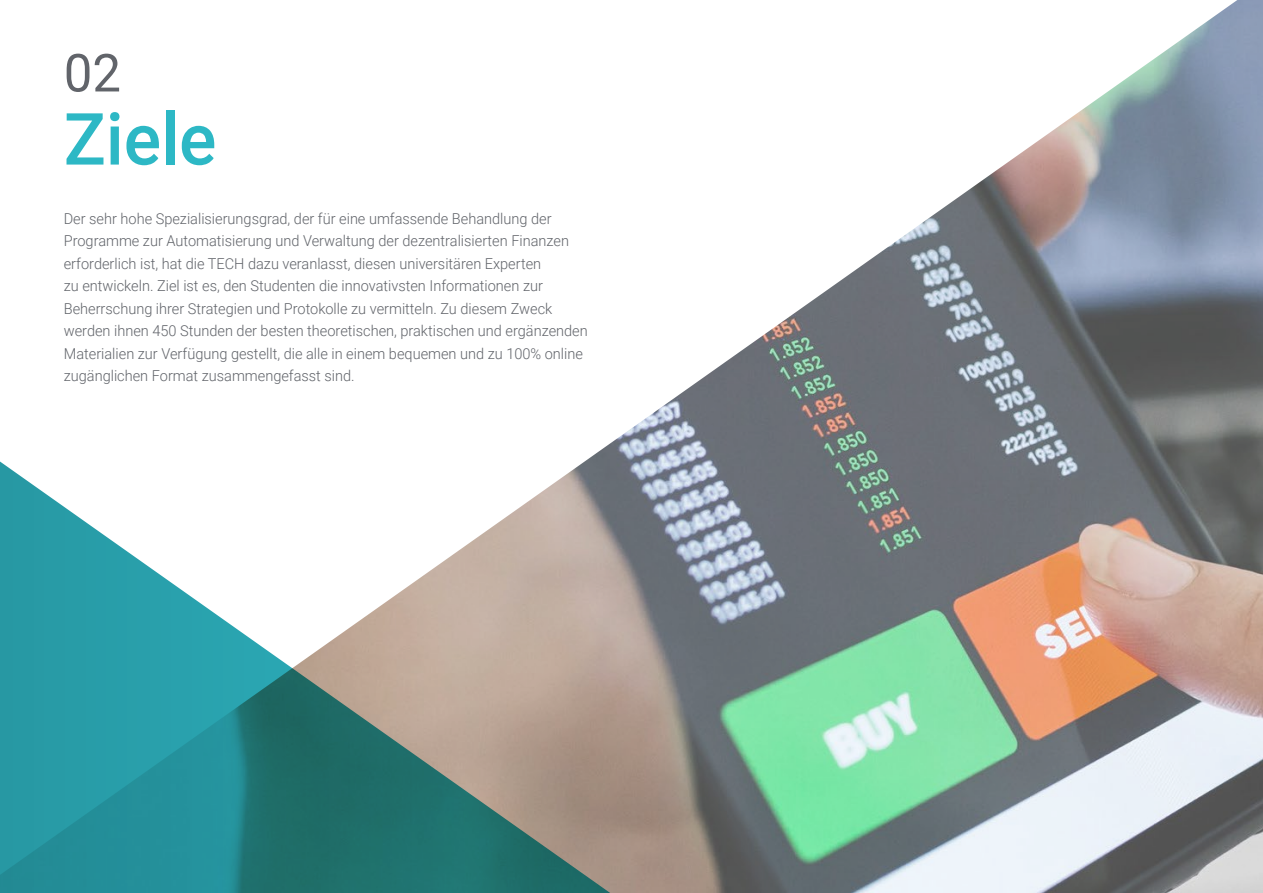
<style>
.page{position:relative;width:1263px;height:893px;background:#fff}
.page>*{position:absolute;margin:0;border:0;box-sizing:border-box;transform-origin:0 0}
.t1{font:500 72px "Roboto";color:#2db8c5}
.t2{font:52.5px "Roboto";color:#61646a}
.t3{font:300 15px/22.5px "Roboto";color:#61646a}
</style>
<div class="page">
<img style="left:606px;top:0;width:657px;height:893px">
<svg style="left:0;top:446px;width:640px;height:447px"></svg>
<h2 class="t2" style="left:64px;top:36px;width:59px">02</h2>
<h1 class="t1" style="left:64px;top:89px;width:154px">Ziele</h1>
<p class="t3" style="left:64px;top:207px;width:525px">Der sehr hohe Spezialisierungsgrad, der für eine umfassende Behandlung der Programme zur Automatisierung und Verwaltung der dezentralisierten Finanzen erforderlich ist, hat die TECH dazu veranlasst, diesen universitären Experten<br>zu entwickeln. Ziel ist es, den Studenten die innovativsten Informationen zur Beherrschung ihrer Strategien und Protokolle zu vermitteln. Zu diesem Zweck werden ihnen 450 Stunden der besten theoretischen, praktischen und ergänzenden Materialien zur Verfügung gestellt, die alle in einem bequemen und zu 100% online zugänglichen Format zusammengefasst sind.</p>
</div>
